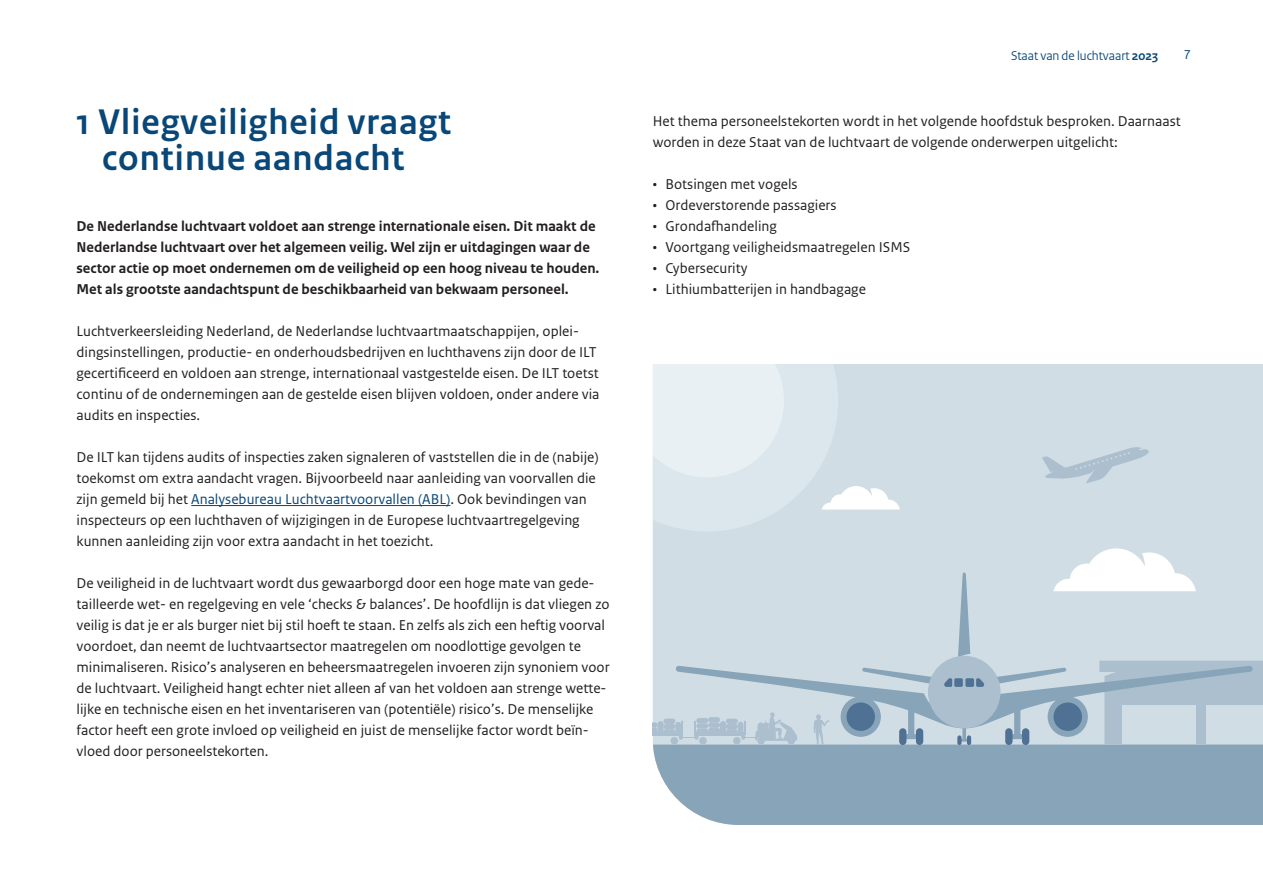
<style>
.page{position:relative;width:1263px;height:893px;background:#fff}
.page>*{position:absolute;margin:0;border:0;box-sizing:border-box;transform-origin:0 0}
._03_RO_Kop_sans_17_20{font:700 37.5px/36px "Rijksoverheid Sans Heading";letter-spacing:.03em;color:#084777;text-align:center}
.P-Platte_tekst{font:15px/21px "Rijksoverheid Sans Text";color:#231f20}
.P-Platte_tekst-2{font:700 15px/21px "Rijksoverheid Sans Text";color:#231f20}
.P_-_opsomming_bullet{font:15px "Rijksoverheid Sans Text";color:#231f20}
.t1{font:13.5px "Rijksoverheid Sans Heading";color:#084777}
.t2{font:13.5px "Rijksoverheid Sans Text";color:#0a4877}
.s1{color:#0a4877}
.s2{font-weight:700}
</style>
<div class="page">
<div style="left:653px;top:364px;width:610px;height:323px;background:#d1dde4"></div>
<div style="left:653px;top:687px;width:610px;height:138px;background:#88a4b8"></div>
<svg style="left:653px;top:364px;width:247px;height:167px"></svg>
<div style="left:916px;top:728px;width:7px;height:17px;background:#587999;border-radius:4px"></div>
<div style="left:1022px;top:728px;width:7px;height:17px;background:#577899;border-radius:4px"></div>
<hr style="left:967px;top:735px;width:4px;height:10px;background:#4f7294;border-radius:2px">
<svg style="left:1042px;top:447px;width:107px;height:36px"></svg>
<div style="left:663px;top:729px;width:12px;height:5px;background:#abbfce;border-radius:3px"></div>
<div style="left:663px;top:724px;width:12px;height:5px;background:#abbfce;border-radius:3px"></div>
<div style="left:663px;top:719px;width:12px;height:5px;background:#abbfce;border-radius:3px"></div>
<div style="left:657px;top:721px;width:7px;height:13px;background:#abbfce;border-radius:3px"></div>
<svg style="left:653px;top:722px;width:5px;height:11px"></svg>
<div style="left:671px;top:737px;width:7px;height:7px;background:#abbfce;border-radius:50%"></div>
<hr style="left:653px;top:733px;width:30px;height:3px;background:#abbfce">
<svg style="left:673px;top:548px;width:590px;height:196px"></svg>
<hr style="left:191px;top:505px;width:259px;height:1px;background:#0a4877">
<h1 class="_03_RO_Kop_sans_17_20" style="left:77px;top:105px;width:376px">1 Vliegveiligheid vraagt continue aandacht</h1>
<p class="P-Platte_tekst-2" style="left:77px;top:216px;width:524px">De Nederlandse luchtvaart voldoet aan strenge internationale eisen. Dit maakt de Nederlandse luchtvaart over het algemeen veilig. Wel zijn er uitdagingen waar de sector actie op moet ondernemen om de veiligheid op een hoog niveau te houden.<br>Met als grootste aandachtspunt de beschikbaarheid van bekwaam personeel.</p>
<p class="P-Platte_tekst" style="left:77px;top:321px;width:524px">Luchtverkeersleiding Nederland, de Nederlandse luchtvaartmaatschappijen, oplei&shy;dingsinstellingen, productie- en onderhoudsbedrijven en luchthavens zijn door de ILT gecertificeerd en voldoen aan strenge, internationaal vastgestelde eisen. De ILT toetst continu of de ondernemingen aan de gestelde eisen blijven voldoen, onder andere via audits en inspecties.</p>
<p class="P-Platte_tekst" style="left:77px;top:447px;width:524px">De ILT kan tijdens audits of inspecties zaken signaleren of vaststellen die in de (nabije) toekomst om extra aandacht vragen. Bijvoorbeeld naar aanleiding van voorvallen die zijn gemeld bij het <span class="s1">Analysebureau Luchtvaartvoorvallen (ABL)</span>. Ook bevindingen van inspecteurs op een luchthaven of wijzigingen in de Europese luchtvaartregelgeving kunnen aanleiding zijn voor extra aandacht in het toezicht.</p>
<p class="P-Platte_tekst" style="left:77px;top:573px;width:535px">De veiligheid in de luchtvaart wordt dus gewaarborgd door een hoge mate van gede&shy;tailleerde wet- en regelgeving en vele ‘checks &amp; balances’. De hoofdlijn is dat vliegen zo veilig is dat je er als burger niet bij stil hoeft te staan. En zelfs als zich een heftig voorval voordoet, dan neemt de luchtvaartsector maatregelen om noodlottige gevolgen te minimaliseren. Risico’s analyseren en beheersmaatregelen invoeren zijn synoniem voor de luchtvaart. Veiligheid hangt echter niet alleen af van het voldoen aan strenge wette&shy;lijke en technische eisen en het inventariseren van (potentiële) risico’s. De menselijke factor heeft een grote invloed op veiligheid en juist de menselijke factor wordt beïn&shy;vloed door personeelstekorten.</p>
<p class="t1" style="left:1011px;top:47px;width:149px">Staat van de luchtvaart <span class="s2">2023</span></p>
<p class="t2" style="left:1184px;top:47px;width:9px">7</p>
<p class="P-Platte_tekst" style="left:653px;top:111px;width:529px">Het thema personeelstekorten wordt in het volgende hoofdstuk besproken. Daarnaast worden in deze Staat van de luchtvaart de volgende onderwerpen uitgelicht:</p>
<p class="P_-_opsomming_bullet" style="left:653px;top:176px;width:146px">• Botsingen met vogels</p>
<p class="P_-_opsomming_bullet" style="left:653px;top:197px;width:185px">• Ordeverstorende passagiers</p>
<p class="P_-_opsomming_bullet" style="left:653px;top:218px;width:126px">• Grondafhandeling</p>
<p class="P_-_opsomming_bullet" style="left:653px;top:239px;width:259px">• Voortgang veiligheidsmaatregelen ISMS</p>
<p class="P_-_opsomming_bullet" style="left:653px;top:260px;width:96px">• Cybersecurity</p>
<p class="P_-_opsomming_bullet" style="left:653px;top:281px;width:215px">• Lithiumbatterijen in handbagage</p>
</div>
